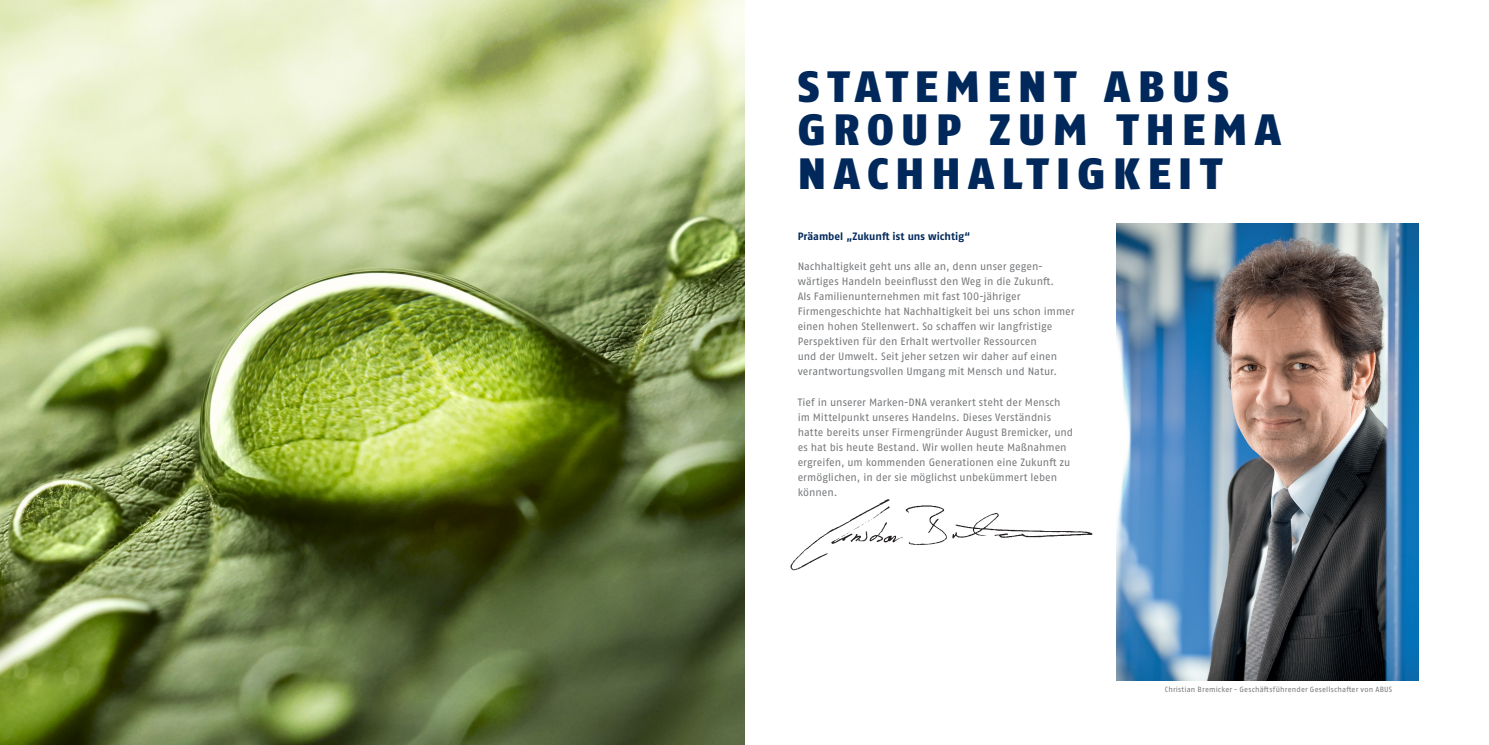
<style>
.page{position:relative;width:1489px;height:745px;background:#fff}
.page>*{position:absolute;margin:0;border:0;box-sizing:border-box;transform-origin:0 0}
.t1{font:900 43.75px/43.8px "ABUS Fago Pro";letter-spacing:.17em;color:#00285b}
.t2{font:10.62px/15px "ABUS Fago Pro";color:#76787b}
.t3{font:700 10.62px "ABUS Fago Pro";color:#00285b}
.t4{font:7.5px "ABUS Fago Pro";letter-spacing:.02em;color:#76787b}
</style>
<div class="page">
<img style="left:0;top:0;width:744px;height:744px">
<img style="left:1116px;top:223px;width:301px;height:456px">
<img style="left:790px;top:499px;width:303px;height:72px">
<h1 class="t1" style="left:797px;top:64px;width:485px">STATEMENT ABUS<br>GROUP ZUM THEMA<br>NACHHALTIGKEIT</h1>
<p class="t3" style="left:797px;top:230px;width:174px">Präambel „Zukunft ist uns wichtig“</p>
<p class="t2" style="left:797px;top:259px;width:278px">Nachhaltigkeit geht uns alle an, denn unser gegen&shy;wärtiges Handeln beeinflusst den Weg in die Zukunft.<br>Als Familienunternehmen mit fast 100-jähriger Firmengeschichte hat Nachhaltigkeit bei uns schon immer einen hohen Stellenwert. So schaffen wir langfristige Perspektiven für den Erhalt wertvoller Ressourcen<br>und der Umwelt. Seit jeher setzen wir daher auf einen verantwortungsvollen Umgang mit Mensch und Natur.</p>
<p class="t2" style="left:797px;top:394px;width:277px">Tief in unserer Marken-DNA verankert steht der Mensch im Mittelpunkt unseres Handelns. Dieses Verständnis hatte bereits unser Firmengründer August Bremicker, und es hat bis heute Bestand. Wir wollen heute Maßnahmen ergreifen, um kommenden Generationen eine Zukunft zu ermöglichen, in der sie möglichst unbekümmert leben können.</p>
<p class="t4" style="left:1164px;top:685px;width:229px">Christian Bremicker - Geschäftsführender Gesellschafter von ABUS</p>
</div>
